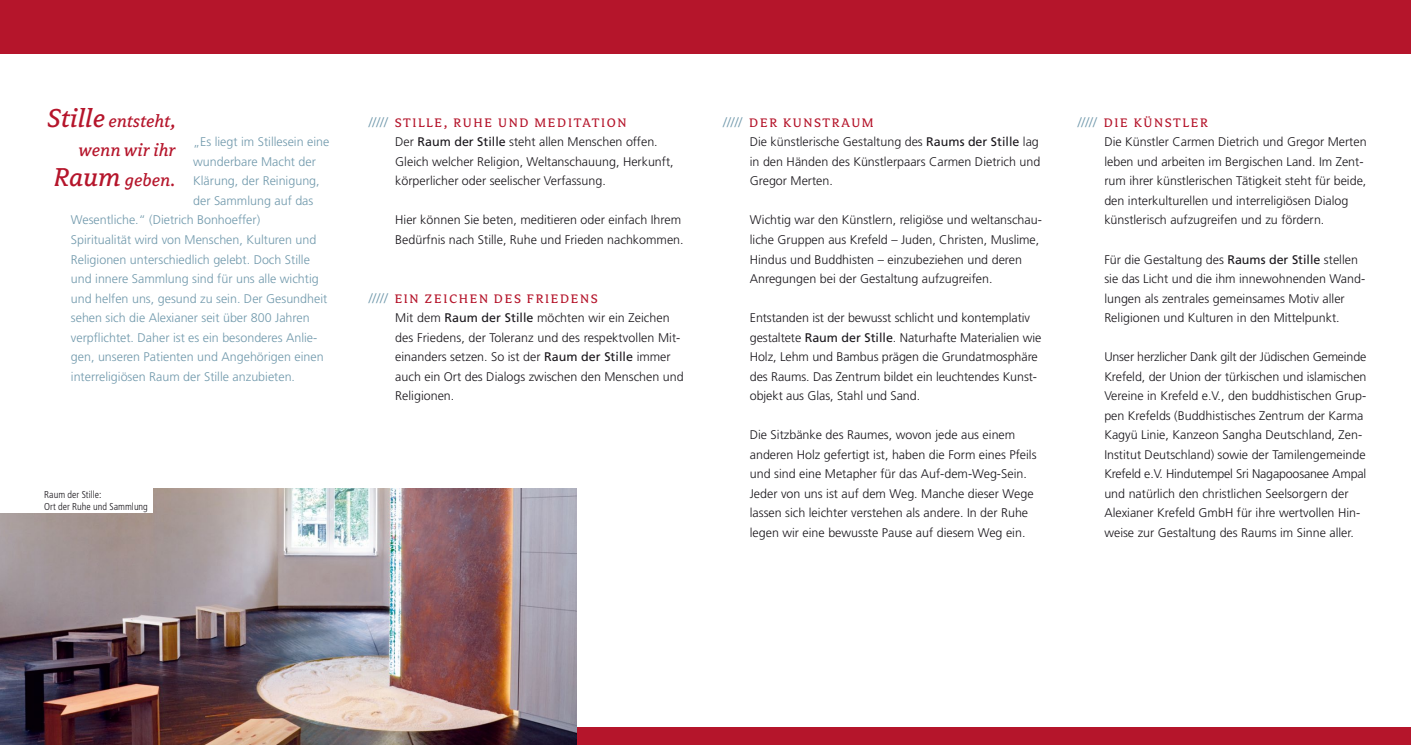
<style>
.page{position:relative;width:1411px;height:745px;background:#fff}
.page>*{position:absolute;margin:0;border:0;box-sizing:border-box;transform-origin:0 0}
.t1{font:italic 19.5px/29.2px "Avance";color:#b5152b;text-align:right}
.t2{font:13.75px "Avance";letter-spacing:.12em;color:#b5152b}
.t3{font:300 12.5px/19.5px "Frutiger LT Std";color:#1a171c}
.t4{font:300 12.5px "Frutiger LT Std";color:#7199ac}
.t5{font:300 condensed 10px/12px "Frutiger LT Std";color:#1a171c}
.s1{font-size:28.75px}
.s2{font-family:"Frutiger LT Std";font-weight:300;color:#7199ac}
.s3{font-weight:400}
</style>
<div class="page">
<div style="left:0;top:0;width:1410px;height:53px;background:#b5152b"></div>
<div style="left:0;top:726px;width:1410px;height:18px;background:#b5152b"></div>
<img style="left:0;top:488px;width:576px;height:256px">
<div style="left:0;top:488px;width:152px;height:24px;background:#fff"></div>
<h1 class="t1" style="left:47px;top:106px;width:130px"><span class="s1">Stille</span> entsteht, wenn wir ihr<br><span class="s1">Raum</span> geben.</h1>
<p class="t4" style="left:193px;top:135px;width:138px">„Es liegt im Stillesein eine</p>
<p class="t4" style="left:193px;top:154px;width:124px">wunderbare Macht der</p>
<p class="t4" style="left:193px;top:174px;width:128px">Klärung, der Reinigung,</p>
<p class="t4" style="left:193px;top:193px;width:122px">der Sammlung auf das</p>
<p class="t4" style="left:71px;top:213px;width:191px">Wesentliche.“ (Dietrich Bonhoeffer)</p>
<p class="t4" style="left:71px;top:232px;width:247px">Spiritualität wird von Menschen, Kulturen und</p>
<p class="t4" style="left:71px;top:252px;width:240px">Religionen unterschiedlich gelebt. Doch Stille</p>
<p class="t4" style="left:71px;top:271px;width:249px">und innere Sammlung sind für uns alle wichtig</p>
<p class="t4" style="left:71px;top:291px;width:258px">und helfen uns, gesund zu sein. Der Gesundheit</p>
<p class="t4" style="left:71px;top:310px;width:240px">sehen sich die Alexianer seit über 800 Jahren</p>
<p class="t4" style="left:71px;top:330px;width:248px">verpflichtet. Daher ist es ein besonderes Anlie-</p>
<p class="t4" style="left:71px;top:349px;width:254px">gen, unseren Patienten und Angehörigen einen</p>
<p class="t4" style="left:71px;top:369px;width:226px">interreligiösen Raum der Stille anzubieten.</p>
<p class="t5" style="left:44px;top:488px;width:105px">Raum der Stille:<br>Ort der Ruhe und Sammlung</p>
<p class="t2" style="left:369px;top:115px;width:259px"><span class="s2">/////</span> STILLE, RUHE UND MEDITATION</p>
<p class="t3" style="left:395px;top:132px;width:280px">Der <span class="s3">Raum der Stille</span> steht allen Menschen offen.<br>Gleich welcher Religion, Weltanschauung, Herkunft, körperlicher oder seelischer Verfassung.</p>
<p class="t3" style="left:395px;top:210px;width:290px">Hier können Sie beten, meditieren oder einfach Ihrem<br>Bedürfnis nach Stille, Ruhe und Frieden nachkommen.</p>
<p class="t2" style="left:369px;top:291px;width:229px"><span class="s2">/////</span> EIN ZEICHEN DES FRIEDENS</p>
<p class="t3" style="left:395px;top:308px;width:290px">Mit dem <span class="s3">Raum der Stille</span> möchten wir ein Zeichen des Friedens, der Toleranz und des respektvollen Mit&shy;einanders setzen. So ist der <span class="s3">Raum der Stille</span> immer auch ein Ort des Dialogs zwischen den Menschen und Religionen.</p>
<p class="t2" style="left:723px;top:115px;width:151px"><span class="s2">/////</span> DER KUNSTRAUM</p>
<p class="t3" style="left:749px;top:132px;width:292px;text-align:justify">Die künstlerische Gestaltung des <span class="s3">Raums der Stille</span> lag in den Händen des Künstlerpaars Carmen Dietrich und Gregor Merten.</p>
<p class="t3" style="left:749px;top:210px;width:294px">Wichtig war den Künstlern, religiöse und weltanschau&shy;liche Gruppen aus Krefeld – Juden, Christen, Muslime, Hindus und Buddhisten – einzubeziehen und deren Anregungen bei der Gestaltung aufzugreifen.</p>
<p class="t3" style="left:749px;top:308px;width:293px">Entstanden ist der bewusst schlicht und kontemplativ gestaltete <span class="s3">Raum der Stille</span>. Naturhafte Materialien wie Holz, Lehm und Bambus prägen die Grundatmosphäre des Raums. Das Zentrum bildet ein leuchtendes Kunst&shy;objekt aus Glas, Stahl und Sand.</p>
<p class="t3" style="left:749px;top:425px;width:288px">Die Sitzbänke des Raumes, wovon jede aus einem anderen Holz gefertigt ist, haben die Form eines Pfeils und sind eine Metapher für das Auf-dem-Weg-Sein.<br>Jeder von uns ist auf dem Weg. Manche dieser Wege lassen sich leichter verstehen als andere. In der Ruhe legen wir eine bewusste Pause auf diesem Weg ein.</p>
<p class="t2" style="left:1077px;top:115px;width:131px"><span class="s2">/////</span> DIE KÜNSTLER</p>
<p class="t3" style="left:1104px;top:132px;width:264px">Die Künstler Carmen Dietrich und Gregor Merten leben und arbeiten im Bergischen Land. Im Zent&shy;rum ihrer künstlerischen Tätigkeit steht für beide, den interkulturellen und interreligiösen Dialog künstlerisch aufzugreifen und zu fördern.</p>
<p class="t3" style="left:1104px;top:249px;width:262px">Für die Gestaltung des <span class="s3">Raums der Stille</span> stellen sie das Licht und die ihm innewohnenden Wand&shy;lungen als zentrales gemeinsames Motiv aller Religionen und Kulturen in den Mittelpunkt.</p>
<p class="t3" style="left:1104px;top:347px;width:264px">Unser herzlicher Dank gilt der Jüdischen Gemeinde Krefeld, der Union der türkischen und islamischen Vereine in Krefeld e.V., den buddhistischen Grup&shy;pen Krefelds (Buddhistisches Zentrum der Karma Kagyü Linie, Kanzeon Sangha Deutschland, Zen-Institut Deutschland) sowie der Tamilengemeinde Krefeld e.V. Hindutempel Sri Nagapoosanee Ampal und natürlich den christlichen Seelsorgern der Alexianer Krefeld GmbH für ihre wertvollen Hin&shy;weise zur Gestaltung des Raums im Sinne aller.</p>
</div>
